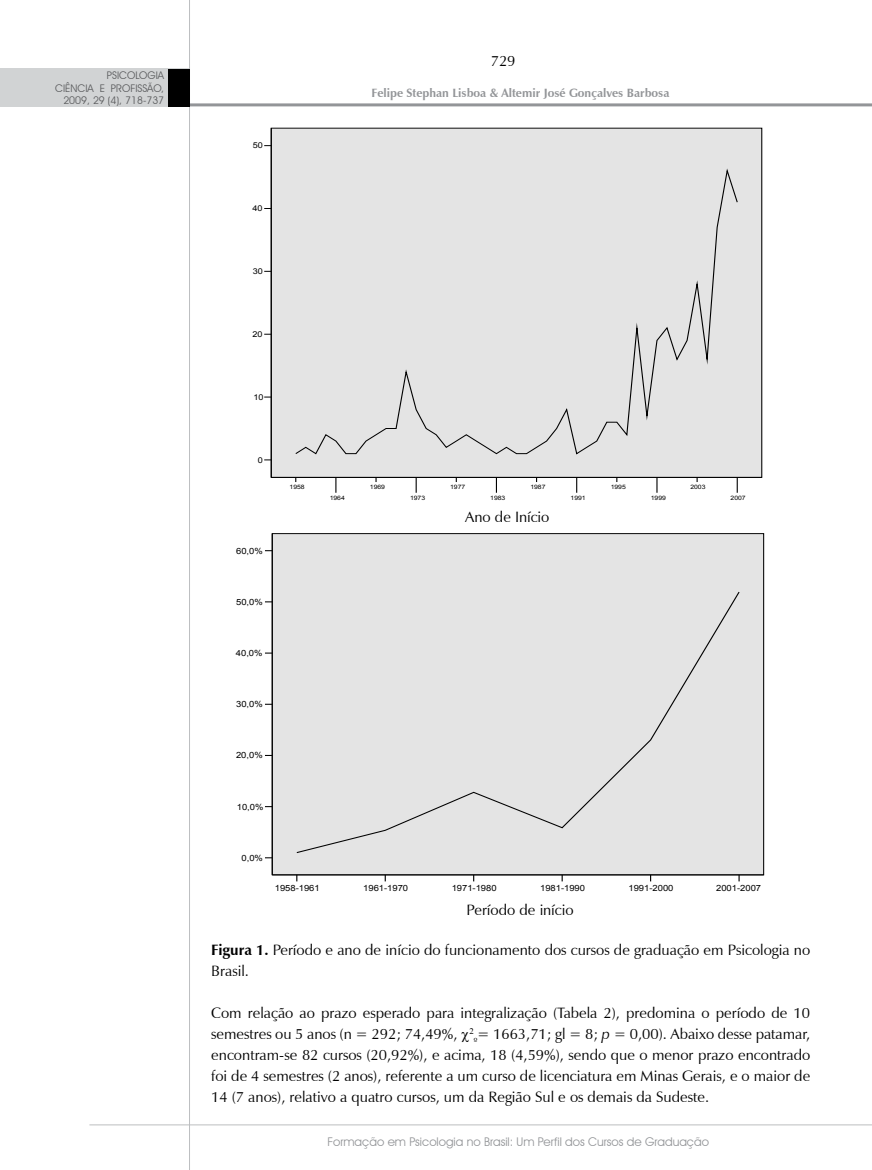
<style>
.page{position:relative;width:872px;height:1170px;background:#fff}
.page>*{position:absolute;margin:0;border:0;box-sizing:border-box;transform-origin:0 0}
.t1{font:15px/21px "Zapf Humanist 601 BT";color:#000}
.t2{font:12px "Avant Garde IT Cby BT";color:#939598}
.t3{font:700 12px "Zapf Humanist 601 BT";color:#939598}
.t4{font:700 11.7px "Arial";color:#000;scale:1.11 1}
.t5{font:700 11.1px "Times New Roman";color:#000;scale:1.13 1}
.t6{font:10.5px/12.6px "Avant Garde IT Cby BT";color:#58595b;text-align:right}
.t7{font:8.55px "Arial";color:#000;scale:1.11 1}
.t8{font:8.1px "Arial";color:#000;scale:1.13 1}
.t9{font:6px "Arial";letter-spacing:-.005em;color:#000;scale:1.13 1}
.s1{font-weight:700}
.s2{font-style:italic}
</style>
<div class="page">
<hr style="left:189px;top:0;width:1px;height:1169px;background:#bcbec0">
<hr style="left:56px;top:103px;width:816px;height:3px;background:#939598">
<div style="left:0;top:68px;width:189px;height:39px;background:#d1d3d4"></div>
<div style="left:168px;top:69px;width:21px;height:37px;background:#000"></div>
<hr style="left:89px;top:1124px;width:783px;height:1px;background:#bcbec0">
<div style="left:271px;top:128px;width:490px;height:349px;background:#e4e4e4"></div>
<hr style="left:271px;top:477px;width:490px;height:1px;background:#000">
<svg style="left:335px;top:478px;width:1px;height:14px"></svg>
<svg style="left:415px;top:478px;width:2px;height:14px"></svg>
<svg style="left:496px;top:478px;width:1px;height:14px"></svg>
<svg style="left:576px;top:478px;width:1px;height:14px"></svg>
<svg style="left:656px;top:478px;width:1px;height:14px"></svg>
<svg style="left:736px;top:478px;width:1px;height:14px"></svg>
<hr style="left:271px;top:128px;width:1px;height:349px;background:#000">
<svg style="left:295px;top:168px;width:443px;height:287px"></svg>
<div style="left:272px;top:533px;width:491px;height:341px;background:#e4e4e4"></div>
<hr style="left:272px;top:874px;width:491px;height:1px;background:#000">
<hr style="left:272px;top:533px;width:1px;height:341px;background:#000">
<svg style="left:265px;top:754px;width:7px;height:2px"></svg>
<svg style="left:296px;top:591px;width:444px;height:262px"></svg>
<p class="t6" style="left:55px;top:69px;width:110px">PSICOLOGIA<br>CIÊNCIA E PROFISSÃO,<br>2009, 29 (4), 718-737</p>
<p class="t1" style="left:491px;top:51px;width:26px">729</p>
<p class="t8" style="left:253px;top:140px;width:10px">50</p>
<p class="t8" style="left:252px;top:203px;width:10px">40</p>
<p class="t8" style="left:253px;top:266px;width:10px">30</p>
<p class="t8" style="left:252px;top:329px;width:10px">20</p>
<p class="t3" style="left:371px;top:85px;width:299px">Felipe Stephan Lisboa &amp; Altemir José Gonçalves Barbosa</p>
<p class="t8" style="left:253px;top:391px;width:10px">10</p>
<p class="t8" style="left:258px;top:454px;width:6px">0</p>
<p class="t7" style="left:236px;top:545px;width:26px">60,0%</p>
<p class="t7" style="left:236px;top:596px;width:26px">50,0%</p>
<p class="t7" style="left:236px;top:647px;width:26px">40,0%</p>
<p class="t9" style="left:290px;top:483px;width:15px">1958</p>
<p class="t9" style="left:330px;top:493px;width:15px">1964</p>
<p class="t9" style="left:370px;top:483px;width:15px">1969</p>
<p class="t9" style="left:410px;top:493px;width:15px">1973</p>
<p class="t9" style="left:450px;top:483px;width:15px">1977</p>
<p class="t9" style="left:490px;top:493px;width:15px">1983</p>
<p class="t9" style="left:530px;top:483px;width:15px">1987</p>
<p class="t1" style="left:465px;top:506px;width:86px">Ano de Início</p>
<p class="t5" style="left:480px;top:510px;width:64px">Ano de início</p>
<p class="t9" style="left:570px;top:493px;width:15px">1991</p>
<p class="t9" style="left:610px;top:483px;width:15px">1995</p>
<p class="t9" style="left:651px;top:493px;width:15px">1999</p>
<p class="t9" style="left:690px;top:483px;width:15px">2003</p>
<p class="t9" style="left:730px;top:493px;width:15px">2007</p>
<p class="t7" style="left:236px;top:698px;width:26px">30,0%</p>
<p class="t7" style="left:236px;top:749px;width:26px">20,0%</p>
<p class="t7" style="left:237px;top:801px;width:26px">10,0%</p>
<p class="t7" style="left:241px;top:852px;width:21px">0,0%</p>
<p class="t7" style="left:275px;top:882px;width:42px">1958-1961</p>
<p class="t7" style="left:363px;top:882px;width:42px">1961-1970</p>
<p class="t7" style="left:452px;top:882px;width:42px">1971-1980</p>
<p class="t7" style="left:540px;top:882px;width:42px">1981-1990</p>
<p class="t7" style="left:628px;top:882px;width:42px">1991-2000</p>
<p class="t7" style="left:716px;top:882px;width:42px">2001-2007</p>
<p class="t4" style="left:466px;top:897px;width:95px">Período de início</p>
<p class="t1" style="left:466px;top:899px;width:109px">Período de início</p>
<p class="t1" style="left:211px;top:939px;width:600px"><span class="s1">Figura 1.</span> Período e ano de início do funcionamento dos cursos de graduação em Psicologia no<br>Brasil.</p>
<p class="t1" style="left:211px;top:1002px;width:600px;text-align:justify">Com relação ao prazo esperado para integralização (Tabela 2), predomina o período de 10 semestres ou 5 anos (n = 292; 74,49%, <sub>º</sub>= 1663,71; gl = 8; <span class="s2">p</span> = 0,00). Abaixo desse patamar, encontram-se 82 cursos (20,92%), e acima, 18 (4,59%), sendo que o menor prazo encontrado foi de 4 semestres (2 anos), referente a um curso de licenciatura em Minas Gerais, e o maior de 14 (7 anos), relativo a quatro cursos, um da Região Sul e os demais da Sudeste.</p>
<p class="t2" style="left:328px;top:1134px;width:383px">Formação em Psicologia no Brasil: Um Perfil dos Cursos de Graduação</p>
</div>
